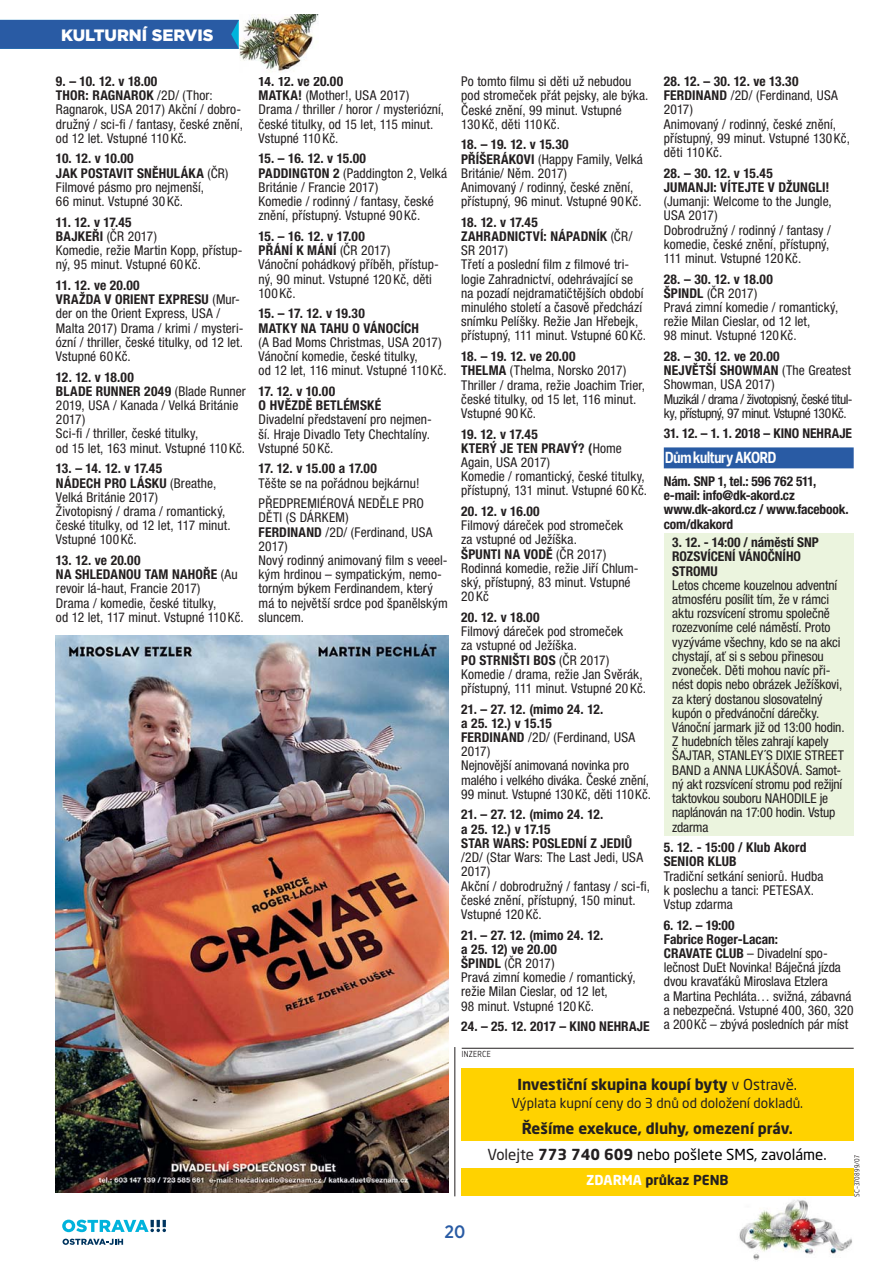
<style>
.page{position:relative;width:893px;height:1263px;background:#fff}
.page>*{position:absolute;margin:0;border:0;box-sizing:border-box;transform-origin:0 0}
.t1{font:500 18px "Gotham Narrow";color:#295ba4}
.t2{font:700 16.5px "Prelo Condensed";letter-spacing:-.015em;color:#fff}
.t3{font:900 16.5px "Gotham";color:#fff}
.t4{font:700 15px "Neo Sans Sting";color:#231f20}
.t5{font:15px "Neo Sans Sting";color:#000}
.t6{font:condensed 13.5px/14.2px "Helvetica Neue LT Pro";color:#231f20}
.t7{font:700 condensed 13.5px/14.2px "Helvetica Neue LT Pro";color:#231f20}
.t8{font:condensed 13.5px/14.2px "Helvetica Neue LT Pro";letter-spacing:-.035em;color:#231f20}
.t9{font:13.5px "Neo Sans Sting";color:#231f20}
.t10{font:700 condensed 13.5px "Helvetica Neue LT Pro";letter-spacing:-.035em;color:#231f20}
.t11{font:700 13.5px "Neo Sans Sting";color:#231f20}
.t12{font:9px "Prelo Condensed";letter-spacing:.035em;color:#231f20}
.t13{font:7.5px "Prelo Condensed";letter-spacing:.025em;color:#231f20}
.s1{font-weight:700}
.s2{font-weight:400}
.s3{color:#fff}
.s4{color:#231f20}
.s5{font-weight:700;color:#231f20}
</style>
<div class="page">
<svg style="left:62px;top:1220px;width:104px;height:12px"></svg>
<svg style="left:63px;top:1239px;width:60px;height:6px"></svg>
<div style="left:0;top:20px;width:239px;height:29px;background:#295ba4"></div>
<div style="left:664px;top:533px;width:190px;height:303px;background:#ebf4de"></div>
<hr style="left:455px;top:1047px;width:1px;height:149px;background:#231f20">
<div style="left:461px;top:1068px;width:392px;height:127px;background:#ffd200"></div>
<div style="left:461px;top:1141px;width:392px;height:27px;background:#fff"></div>
<hr style="left:462px;top:1048px;width:392px;height:1px;background:#231f20">
<div style="left:664px;top:447px;width:190px;height:21px;background:#295ba4"></div>
<img style="left:739px;top:1199px;width:113px;height:61px">
<img style="left:240px;top:15px;width:78px;height:57px">
<img style="left:56px;top:635px;width:392px;height:558px">
<p class="t3" style="left:61px;top:29px;width:154px">KULTURNÍ SERVIS</p>
<p class="t6" style="left:56px;top:75px;width:188px"><span class="s1">9. – 10. 12. v 18.00<br>THOR: RAGNAROK</span> /2D/ (Thor:<br>Ragnarok, USA 2017) Akční / dobro&shy;družný / sci-fi / fantasy, české znění, od 12 let. Vstupné 110 Kč.</p>
<p class="t6" style="left:56px;top:153px;width:174px"><span class="s1">10. 12. v 10.00<br>JAK POSTAVIT SNĚHULÁKA</span> (ČR)<br>Filmové pásmo pro nejmenší,<br>66 minut. Vstupné 30 Kč.</p>
<p class="t6" style="left:56px;top:216px;width:188px"><span class="s1">11. 12. v 17.45<br>BAJKEŘI</span> (ČR 2017)<br>Komedie, režie Martin Kopp, přístup&shy;ný, 95 minut. Vstupné 60 Kč.</p>
<p class="t6" style="left:56px;top:279px;width:189px"><span class="s1">11. 12. ve 20.00<br>VRAŽDA V ORIENT EXPRESU</span> (Mur&shy;der on the Orient Express, USA /<br>Malta 2017) Drama / krimi / mysteri&shy;ózní / thriller, české titulky, od 12 let.<br>Vstupné 60 Kč.</p>
<p class="t6" style="left:56px;top:371px;width:191px"><span class="s1">12. 12. v 18.00<br>BLADE RUNNER 2049</span> (Blade Runner<br>2019, USA / Kanada / Velká Británie<br>2017)<br>Sci-fi / thriller, české titulky,<br>od 15 let, 163 minut. Vstupné 110 Kč.</p>
<p class="t6" style="left:56px;top:462px;width:176px"><span class="s1">13. – 14. 12. v 17.45<br>NÁDECH PRO LÁSKU</span> (Breathe,<br>Velká Británie 2017)<br>Životopisný / drama / romantický, české titulky, od 12 let, 117 minut.<br>Vstupné 100 Kč.</p>
<p class="t6" style="left:56px;top:554px;width:189px"><span class="s1">13. 12. ve 20.00<br>NA SHLEDANOU TAM NAHOŘE</span> (Au revoir lá-haut, Francie 2017)<br>Drama / komedie, české titulky,<br>od 12 let, 117 minut. Vstupné 110 Kč.</p>
<p class="t6" style="left:259px;top:75px;width:187px"><span class="s1">14. 12. ve 20.00<br>MATKA!</span> (Mother!, USA 2017)<br>Drama / thriller / horor / mysteriózní, české titulky, od 15 let, 115 minut.<br>Vstupné 110 Kč.</p>
<p class="t6" style="left:259px;top:153px;width:190px"><span class="s1">15. – 16. 12. v 15.00<br>PADDINGTON 2</span> (Paddington 2, Velká<br>Británie / Francie 2017)<br>Komedie / rodinný / fantasy, české znění, přístupný. Vstupné 90 Kč.</p>
<p class="t6" style="left:259px;top:230px;width:182px"><span class="s1">15. – 16. 12. v 17.00<br>PŘÁNÍ K MÁNÍ</span> (ČR 2017)<br>Vánoční pohádkový příběh, přístup&shy;ný, 90 minut. Vstupné 120 Kč, děti<br>100 Kč.</p>
<p class="t7" style="left:259px;top:308px;width:162px">15. – 17. 12. v 19.30<br>MATKY NA TAHU O VÁNOCÍCH</p>
<p class="t6" style="left:259px;top:336px;width:189px">(A Bad Moms Christmas, USA 2017)<br>Vánoční komedie, české titulky,<br>od 12 let, 116 minut. Vstupné 110 Kč.</p>
<p class="t7" style="left:259px;top:385px;width:124px">17. 12. v 10.00<br>O HVĚZDĚ BETLÉMSKÉ</p>
<p class="t6" style="left:259px;top:414px;width:175px">Divadelní představení pro nejmen&shy;ší. Hraje Divadlo Tety Chechtalíny.<br>Vstupné 50 Kč.</p>
<p class="t10" style="left:259px;top:464px;width:120px">17. 12. v 15.00 a 17.00</p>
<p class="t6" style="left:259px;top:474px;width:167px;line-height:20.5px">Těšte se na pořádnou bejkárnu!<br>PŘEDPREMIÉROVÁ NEDĚLE PRO</p>
<p class="t6" style="left:259px;top:512px;width:191px">DĚTI (S DÁRKEM)<br><span class="s1">FERDINAND</span> /2D/ (Ferdinand, USA<br>2017)<br>Nový rodinný animovaný film s veeel&shy;kým hrdinou – sympatickým, nemo&shy;torným býkem Ferdinandem, který má to největší srdce pod španělským sluncem.</p>
<p class="t6" style="left:461px;top:75px;width:189px">Po tomto filmu si děti už nebudou pod stromeček přát pejsky, ale býka.<br>České znění, 99 minut. Vstupné<br>130 Kč, děti 110 Kč.</p>
<p class="t6" style="left:461px;top:139px;width:183px"><span class="s1">18. – 19. 12. v 15.30<br>PŘÍŠERÁKOVI</span> (Happy Family, Velká<br>Británie/ Něm. 2017)<br>Animovaný / rodinný, české znění, přístupný, 96 minut. Vstupné 90 Kč.</p>
<p class="t6" style="left:461px;top:216px;width:186px"><span class="s1">18. 12. v 17.45<br>ZAHRADNICTVÍ: NÁPADNÍK</span> (ČR/<br>SR 2017)<br>Třetí a poslední film z filmové tri&shy;logie Zahradnictví, odehrávající se na pozadí nejdramatičtějších období minulého století a časově předchází snímku Pelíšky. Režie Jan Hřebejk, přístupný, 111 minut. Vstupné 60 Kč.</p>
<p class="t6" style="left:461px;top:350px;width:185px"><span class="s1">18. – 19. 12. ve 20.00<br>THELMA</span> (Thelma, Norsko 2017)<br>Thriller / drama, režie Joachim Trier, české titulky, od 15 let, 116 minut.<br>Vstupné 90 Kč.</p>
<p class="t6" style="left:461px;top:428px;width:187px"><span class="s1">19. 12. v 17.45<br>KTERÝ JE TEN PRAVÝ? (</span>Home<br>Again, USA 2017)<br>Komedie / romantický, české titulky, přístupný, 131 minut. Vstupné 60 Kč.</p>
<p class="t7" style="left:461px;top:505px;width:80px">20. 12. v 16.00</p>
<p class="t6" style="left:461px;top:519px;width:179px">Filmový dáreček pod stromeček<br>za vstupné od Ježíška.<br><span class="s1">ŠPUNTI NA VODĚ</span> (ČR 2017)<br>Rodinná komedie, režie Jiří Chlum&shy;ský, přístupný, 83 minut. Vstupné<br>20 Kč</p>
<p class="t7" style="left:461px;top:611px;width:80px">20. 12. v 18.00</p>
<p class="t6" style="left:461px;top:625px;width:186px">Filmový dáreček pod stromeček<br>za vstupné od Ježíška.<br><span class="s1">PO STRNIŠTI BOS</span> (ČR 2017)<br>Komedie / drama, režie Jan Svěrák, přístupný, 111 minut. Vstupné 20 Kč.</p>
<p class="t6" style="left:461px;top:703px;width:191px"><span class="s1">21. – 27. 12. (mimo 24. 12.<br>a 25. 12.) v 15.15<br>FERDINAND</span> /2D/ (Ferdinand, USA<br>2017)<br>Nejnovější animovaná novinka pro malého i velkého diváka. České znění,<br>99 minut. Vstupné 130 Kč, děti 110 Kč.</p>
<p class="t7" style="left:461px;top:809px;width:172px">21. – 27. 12. (mimo 24. 12.<br>a 25. 12.) v 17.15<br>STAR WARS: POSLEDNÍ Z JEDIŮ</p>
<p class="t6" style="left:461px;top:851px;width:190px">/2D/ (Star Wars: The Last Jedi, USA<br>2017)<br>Akční / dobrodružný / fantasy / sci-fi, české znění, přístupný, 150 minut.<br>Vstupné 120 Kč.</p>
<p class="t6" style="left:461px;top:929px;width:176px"><span class="s1">21. – 27. 12. (mimo 24. 12.<br>a 25. 12) ve 20.00<br>ŠPINDL</span> (ČR 2017)<br>Pravá zimní komedie / romantický, režie Milan Cieslar, od 12 let,<br>98 minut. Vstupné 120 Kč.</p>
<p class="t7" style="left:461px;top:1020px;width:190px">24. – 25. 12. 2017 – KINO NEHRAJE</p>
<p class="t12" style="left:462px;top:1049px;width:31px">INZERCE</p>
<p class="t6" style="left:664px;top:75px;width:188px"><span class="s1">28. 12. – 30. 12. ve 13.30<br>FERDINAND</span> /2D/ (Ferdinand, USA<br>2017)<br>Animovaný / rodinný, české znění, přístupný, 99 minut. Vstupné 130 Kč, děti 110 Kč.</p>
<p class="t7" style="left:664px;top:167px;width:167px">28. – 30. 12. v 15.45<br>JUMANJI: VÍTEJTE V DŽUNGLI!</p>
<p class="t6" style="left:664px;top:195px;width:170px">(Jumanji: Welcome to the Jungle,<br>USA 2017)<br>Dobrodružný / rodinný / fantasy / komedie, české znění, přístupný,<br>111 minut. Vstupné 120 Kč.</p>
<p class="t6" style="left:664px;top:273px;width:176px"><span class="s1">28. – 30. 12. v 18.00<br>ŠPINDL</span> (ČR 2017)<br>Pravá zimní komedie / romantický, režie Milan Cieslar, od 12 let,<br>98 minut. Vstupné 120 Kč.</p>
<p class="t8" style="left:664px;top:350px;width:190px"><span class="s1">28. – 30. 12. ve 20.00<br>NEJVĚTŠÍ SHOWMAN</span> (The Greatest<br>Showman, USA 2017)<br>Muzikál / drama / životopisný, české titul&shy;ky, přístupný, 97 minut. Vstupné 130 Kč.</p>
<p class="t7" style="left:664px;top:428px;width:190px">31. 12. – 1. 1. 2018 – KINO NEHRAJE</p>
<p class="t2" style="left:665px;top:451px;width:113px">Dům kultury AKORD</p>
<p class="t7" style="left:664px;top:475px;width:186px">Nám. SNP 1, tel.: 596 762 511, e-mail: info@dk-akord.cz www.dk-akord.cz / www.facebook. com/dkakord</p>
<p class="t7" style="left:672px;top:536px;width:148px">3. 12. - 14:00 / náměstí SNP<br>ROZSVÍCENÍ VÁNOČNÍHO<br>STROMU</p>
<p class="t6" style="left:672px;top:579px;width:174px">Letos chceme kouzelnou adventní atmosféru posílit tím, že v rámci aktu rozsvícení stromu společně rozezvoníme celé náměstí. Proto vyzýváme všechny, kdo se na akci chystají, ať si s sebou přinesou zvoneček. Děti mohou navíc při&shy;nést dopis nebo obrázek Ježíškovi, za který dostanou slosovatelný kupón o předvánoční dárečky.<br>Vánoční jarmark již od 13:00 hodin.<br>Z hudebních těles zahrají kapely<br>ŠAJTAR, STANLEY´S DIXIE STREET<br>BAND a ANNA LUKÁŠOVÁ. Samot&shy;ný akt rozsvícení stromu pod režijní taktovkou souboru NAHODILE je naplánován na 17:00 hodin. Vstup zdarma</p>
<p class="t7" style="left:664px;top:841px;width:144px">5. 12. - 15:00 / Klub Akord<br>SENIOR KLUB</p>
<p class="t6" style="left:664px;top:870px;width:161px">Tradiční setkání seniorů. Hudba k poslechu a tanci: PETESAX.<br>Vstup zdarma</p>
<p class="t6" style="left:664px;top:919px;width:191px"><span class="s1">6. 12. – 19:00<br>Fabrice Roger-Lacan:<br>CRAVATE CLUB</span> – Divadelní spo&shy;lečnost DuEt Novinka! Báječná jízda dvou kravaťáků Miroslava Etzlera<br>a Martina Pechláta… svižná, zábavná a nebezpečná. Vstupné 400, 360, 320 a 200 Kč – zbývá posledních pár míst</p>
<p class="t4" style="left:517px;top:1076px;width:281px">Investiční skupina koupí byty <span class="s2">v Ostravě.</span></p>
<p class="t9" style="left:511px;top:1095px;width:293px">Výplata kupní ceny do 3 dnů od doložení dokladů.</p>
<p class="t4" style="left:522px;top:1120px;width:273px">Řešíme exekuce, dluhy, omezení práv.</p>
<p class="t11" style="left:586px;top:1173px;width:144px"><span class="s3">ZDARMA</span> průkaz PENB</p>
<p class="t5" style="left:487px;top:1146px;width:341px"><span class="s4">Volejte</span> <span class="s5">773 740 609</span> nebo pošlete SMS, zavoláme.</p>
<p class="t13" style="left:853px;top:1197px;width:43px;rotate:-90deg">SC-370899/07</p>
<h1 class="t1" style="left:444px;top:1223px;width:22px">20</h1>
</div>
